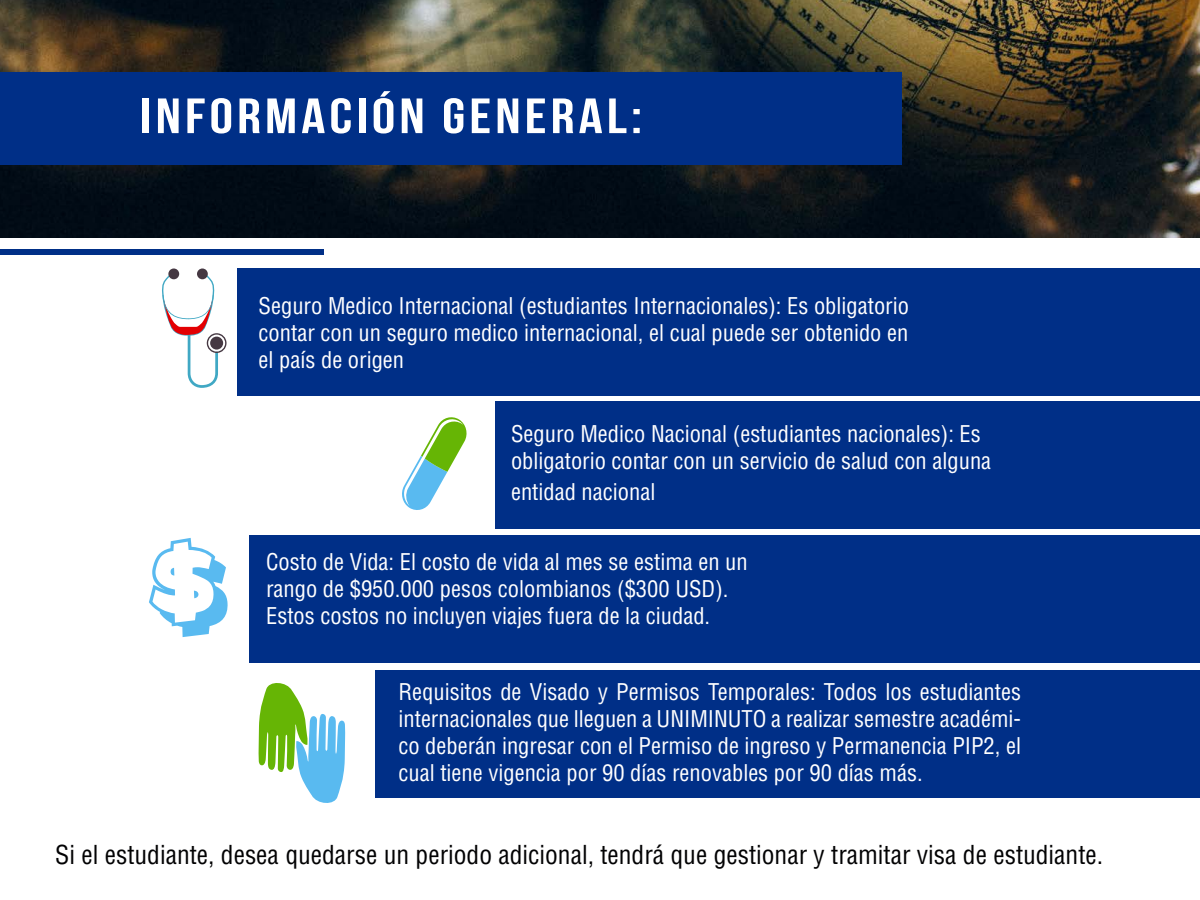
<style>
.page{position:relative;width:1200px;height:900px;background:#fff}
.page>*{position:absolute;margin:0;border:0;box-sizing:border-box;transform-origin:0 0}
.t1{font:108px "Agent Red";color:#59baf0}
.t2{font:49.5px "Bebas Neue";letter-spacing:.07em;color:#fff;scale:1.2 1}
.t3{font:condensed 25.5px "Helvetica";color:#020203}
.t4{font:condensed 22.5px/27px "Helvetica";color:#fff;text-align:justify}
</style>
<div class="page">
<div style="left:238px;top:268px;width:962px;height:128px;background:#002f87"></div>
<div style="left:495px;top:401px;width:705px;height:128px;background:#002f87"></div>
<div style="left:249px;top:535px;width:951px;height:128px;background:#002f87"></div>
<div style="left:375px;top:670px;width:825px;height:128px;background:#002f87"></div>
<img style="left:0;top:0;width:1200px;height:237px">
<div style="left:0;top:72px;width:902px;height:92px;background:#002f87"></div>
<div style="left:0;top:249px;width:324px;height:6px;background:#002f87"></div>
<div style="left:168px;top:269px;width:11px;height:10px;background:#453842;border-radius:50%"></div>
<div style="left:197px;top:269px;width:11px;height:10px;background:#453842;border-radius:50%"></div>
<svg style="left:162px;top:274px;width:65px;height:114px"></svg>
<svg style="left:258px;top:683px;width:87px;height:120px"></svg>
<svg style="left:402px;top:417px;width:65px;height:93px"></svg>
<h2 class="t2" style="left:140px;top:89px;width:420px">INFORMACIÓN GENERAL:</h2>
<p class="t4" style="left:259px;top:292px;width:652px">Seguro Medico Internacional (estudiantes Internacionales): Es obligatorio contar con un seguro medico internacional, el cual puede ser obtenido en el país de origen</p>
<h1 class="t1" style="left:140px;top:492px;width:98px">$</h1>
<p class="t4" style="left:511px;top:420px;width:482px">Seguro Medico Nacional (estudiantes nacionales): Es obligatorio contar con un servicio de salud con alguna</p>
<p class="t4" style="left:511px;top:478px;width:146px">entidad nacional</p>
<p class="t4" style="left:266px;top:548px;width:483px;text-align:left">Costo de Vida: El costo de vida al mes se estima en un rango de $950.000 pesos colombianos ($300 USD).<br>Estos costos no incluyen viajes fuera de la ciudad.</p>
<p class="t4" style="left:399px;top:678px;width:624px">Requisitos de Visado y Permisos Temporales: Todos los estudiantes internacionales que lleguen a UNIMINUTO a realizar semestre académi&shy;co deberán ingresar con el Permiso de ingreso y Permanencia PIP2, el cual tiene vigencia por 90 días renovables por 90 días más.</p>
<p class="t3" style="left:55px;top:838px;width:1049px">Si el estudiante, desea quedarse un periodo adicional, tendrá que gestionar y tramitar visa de estudiante.</p>
</div>
